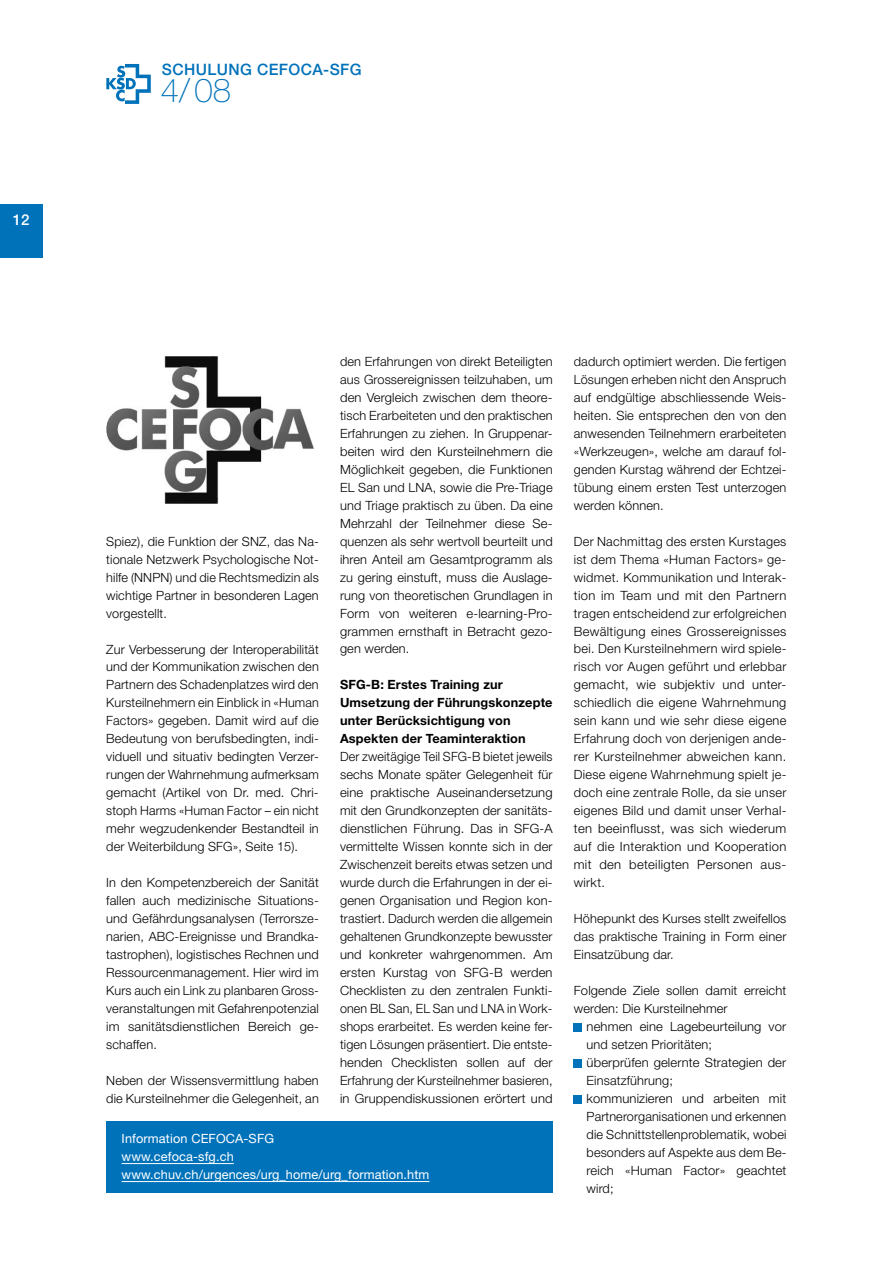
<style>
.page{position:relative;width:893px;height:1263px;background:#fff}
.page>*{position:absolute;margin:0;border:0;box-sizing:border-box;transform-origin:0 0}
.t1{font:100 33px "Helvetica Neue LT Std";color:#0072ba}
.t2{font:500 15.75px "Helvetica Neue LT Std";letter-spacing:.025em;color:#0072ba}
.t3{font:500 15px "Helvetica Neue LT Std";color:#fff}
.t4{font:300 12.75px/18px "Helvetica Neue LT Std";letter-spacing:.01em;color:#000;text-align:justify}
.t5{font:700 12.75px/18px "Helvetica Neue LT Std";letter-spacing:.01em;color:#000}
.t6{font:12.75px/18px "Helvetica Neue LT Std";letter-spacing:.01em;color:#fff}
</style>
<div class="page">
<svg style="left:106px;top:64px;width:45px;height:40px"></svg>
<div style="left:0;top:204px;width:43px;height:54px;background:#0072ba"></div>
<div style="left:573px;top:1024px;width:8px;height:8px;background:#0072ba"></div>
<div style="left:573px;top:1060px;width:8px;height:8px;background:#0072ba"></div>
<div style="left:573px;top:1096px;width:8px;height:8px;background:#0072ba"></div>
<div style="left:106px;top:1121px;width:447px;height:72px;background:#0072ba"></div>
<hr style="left:122px;top:1163px;width:112px;height:1px;background:#fff">
<hr style="left:122px;top:1181px;width:307px;height:1px;background:#fff">
<img style="left:106px;top:357px;width:208px;height:146px">
<p class="t3" style="left:13px;top:215px;width:18px">12</p>
<p class="t2" style="left:162px;top:64px;width:201px">SCHULUNG CEFOCA-SFG</p>
<h1 class="t1" style="left:161px;top:71px;width:72px">4/ 08</h1>
<p class="t4" style="left:106px;top:533px;width:214px">Spiez), die Funktion der SNZ, das Na&shy;tionale Netzwerk Psychologische Not&shy;hilfe (NNPN) und die Rechtsmedizin als wichtige Partner in besonderen Lagen vorgestellt.</p>
<p class="t4" style="left:106px;top:641px;width:214px">Zur Verbesserung der Interoperabilität und der Kommunikation zwischen den Partnern des Schadenplatzes wird den Kursteilnehmern ein Einblick in «Human Factors» gegeben. Damit wird auf die Bedeutung von berufsbedingten, indi&shy;viduell und situativ bedingten Verzer&shy;rungen der Wahrnehmung aufmerksam gemacht (Artikel von Dr. med. Chri&shy;stoph Harms «Human Factor – ein nicht mehr wegzudenkender Bestandteil in der Weiterbildung SFG», Seite 15).</p>
<p class="t4" style="left:106px;top:875px;width:214px">In den Kompetenzbereich der Sanität fallen auch medizinische Situations&shy;und Gefährdungsanalysen (Terrorsze&shy;narien, ABC-Ereignisse und Brandka&shy;tastrophen), logistisches Rechnen und Ressourcenmanagement. Hier wird im Kurs auch ein Link zu planbaren Gross&shy;veranstaltungen mit Gefahrenpotenzial im sanitätsdienstlichen Bereich ge&shy;schaffen.</p>
<p class="t4" style="left:106px;top:1073px;width:214px">Neben der Wissensvermittlung haben die Kursteilnehmer die Gelegenheit, an</p>
<p class="t4" style="left:340px;top:353px;width:214px">den Erfahrungen von direkt Beteiligten aus Grossereignissen teilzuhaben, um den Vergleich zwischen dem theore&shy;tisch Erarbeiteten und den praktischen Erfahrungen zu ziehen. In Gruppenar&shy;beiten wird den Kursteilnehmern die Möglichkeit gegeben, die Funktionen EL San und LNA, sowie die Pre-Triage und Triage praktisch zu üben. Da eine Mehrzahl der Teilnehmer diese Se&shy;quenzen als sehr wertvoll beurteilt und ihren Anteil am Gesamtprogramm als zu gering einstuft, muss die Auslage&shy;rung von theoretischen Grundlagen in Form von weiteren e-learning-Pro&shy;grammen ernsthaft in Betracht gezo&shy;gen werden.</p>
<p class="t5" style="left:340px;top:677px;width:214px">SFG-B: Erstes Training zur<br>Umsetzung der Führungskonzepte unter Berücksichtigung von<br>Aspekten der Teaminteraktion</p>
<p class="t4" style="left:340px;top:749px;width:214px">Der zweitägige Teil SFG-B bietet jeweils sechs Monate später Gelegenheit für eine praktische Auseinandersetzung mit den Grundkonzepten der sanitäts&shy;dienstlichen Führung. Das in SFG-A vermittelte Wissen konnte sich in der Zwischenzeit bereits etwas setzen und wurde durch die Erfahrungen in der ei&shy;genen Organisation und Region kon&shy;trastiert. Dadurch werden die allgemein gehaltenen Grundkonzepte bewusster und konkreter wahrgenommen. Am ersten Kurstag von SFG-B werden Checklisten zu den zentralen Funkti&shy;onen BL San, EL San und LNA in Work&shy;shops erarbeitet. Es werden keine fer&shy;tigen Lösungen präsentiert. Die entste&shy;henden Checklisten sollen auf der Erfahrung der Kursteilnehmer basieren, in Gruppendiskussionen erörtert und</p>
<p class="t6" style="left:122px;top:1130px;width:309px">Information CEFOCA-SFG<br>www.cefoca-sfg.ch www.chuv.ch/urgences/urg_home/urg_formation.htm</p>
<p class="t4" style="left:574px;top:353px;width:214px">dadurch optimiert werden. Die fertigen Lösungen erheben nicht den Anspruch auf endgültige abschliessende Weis&shy;heiten. Sie entsprechen den von den anwesenden Teilnehmern erarbeiteten «Werkzeugen», welche am darauf fol&shy;genden Kurstag während der Echtzei&shy;tübung einem ersten Test unterzogen werden können.</p>
<p class="t4" style="left:574px;top:533px;width:214px">Der Nachmittag des ersten Kurstages ist dem Thema «Human Factors» ge&shy;widmet. Kommunikation und Interak&shy;tion im Team und mit den Partnern tragen entscheidend zur erfolgreichen Bewältigung eines Grossereignisses bei. Den Kursteilnehmern wird spiele&shy;risch vor Augen geführt und erlebbar gemacht, wie subjektiv und unter&shy;schiedlich die eigene Wahrnehmung sein kann und wie sehr diese eigene Erfahrung doch von derjenigen ande&shy;rer Kursteilnehmer abweichen kann.<br>Diese eigene Wahrnehmung spielt je&shy;doch eine zentrale Rolle, da sie unser eigenes Bild und damit unser Verhal&shy;ten beeinflusst, was sich wiederum auf die Interaktion und Kooperation mit den beteiligten Personen aus&shy;wirkt.</p>
<p class="t4" style="left:574px;top:911px;width:214px">Höhepunkt des Kurses stellt zweifellos das praktische Training in Form einer Einsatzübung dar.</p>
<p class="t4" style="left:574px;top:983px;width:214px">Folgende Ziele sollen damit erreicht werden: Die Kursteilnehmer</p>
<p class="t4" style="left:587px;top:1019px;width:201px;text-align:left">nehmen eine Lagebeurteilung vor und setzen Prioritäten;<br>überprüfen gelernte Strategien der<br>Einsatzführung;<br>kommunizieren und arbeiten mit<br>Partnerorganisationen und erkennen die Schnittstellenproblematik, wobei besonders auf Aspekte aus dem Be&shy;reich «Human Factor» geachtet wird;</p>
</div>
